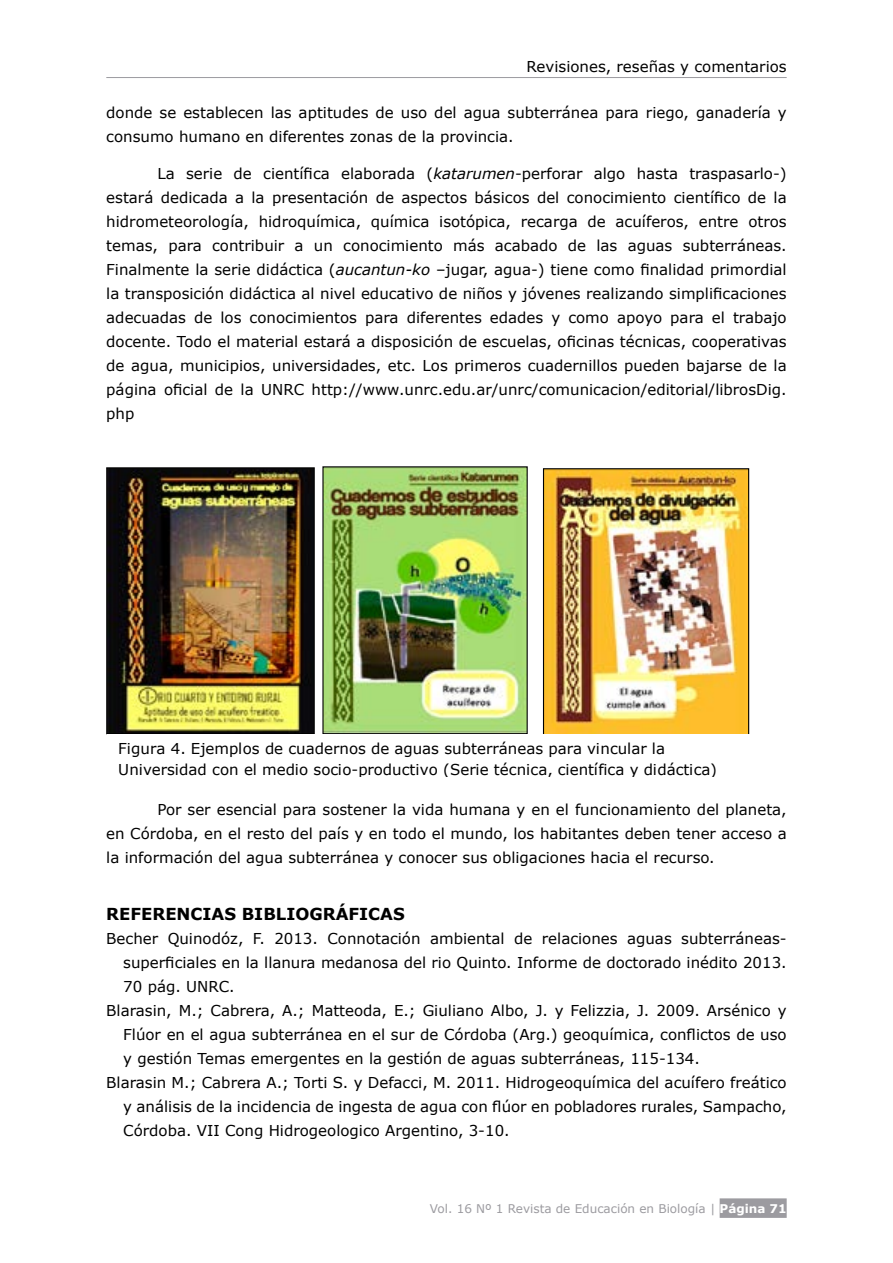
<style>
.page{position:relative;width:893px;height:1263px;background:#fff}
.page>*{position:absolute;margin:0;border:0;box-sizing:border-box;transform-origin:0 0}
.t1{font:700 16.5px "Verdana";color:#000}
.t2{font:15px/24px "Verdana";color:#000}
.t3{font:12px "Verdana";color:#9c9ba0}
.s1{font-style:italic}
.s2{font-weight:700;color:#fff}
</style>
<div class="page">
<div style="left:720px;top:1198px;width:67px;height:20px;background:#9c9ba0"></div>
<hr style="left:106px;top:77px;width:681px;height:1px;background:#9c9ba0">
<img style="left:324px;top:468px;width:202px;height:264px">
<img style="left:545px;top:470px;width:202px;height:263px">
<div style="left:543px;top:468px;width:206px;height:267px;border:1px solid #000"></div>
<img style="left:108px;top:469px;width:205px;height:263px">
<div style="left:106px;top:467px;width:209px;height:267px;border:1px solid #000"></div>
<div style="left:107px;top:734px;width:648px;height:48px;background:#fff"></div>
<p class="t2" style="left:526px;top:54px;width:262px">Revisiones, reseñas y comentarios</p>
<p class="t2" style="left:106px;top:100px;width:682px">donde se establecen las aptitudes de uso del agua subterránea para riego, ganadería y consumo humano en diferentes zonas de la provincia.</p>
<p class="t2" style="left:106px;top:161px;width:682px;text-align:justify;text-indent:51px">La serie de científica elaborada (<span class="s1">katarumen</span>-perforar algo hasta traspasarlo-) estará dedicada a la presentación de aspectos básicos del conocimiento científico de la hidrometeorología, hidroquímica, química isotópica, recarga de acuíferos, entre otros temas, para contribuir a un conocimiento más acabado de las aguas subterráneas.<br>Finalmente la serie didáctica (<span class="s1">aucantun-ko</span> –jugar, agua-) tiene como finalidad primordial la transposición didáctica al nivel educativo de niños y jóvenes realizando simplificaciones adecuadas de los conocimientos para diferentes edades y como apoyo para el trabajo docente. Todo el material estará a disposición de escuelas, oficinas técnicas, cooperativas de agua, municipios, universidades, etc. Los primeros cuadernillos pueden bajarse de la página oficial de la UNRC http://www.unrc.edu.ar/unrc/comunicacion/editorial/librosDig. php</p>
<p class="t2" style="left:118px;top:738px;width:600px;line-height:21px">Figura 4. Ejemplos de cuadernos de aguas subterráneas para vincular la<br>Universidad con el medio socio-productivo (Serie técnica, científica y didáctica)</p>
<p class="t2" style="left:106px;top:798px;width:682px;text-align:justify;text-indent:51px">Por ser esencial para sostener la vida humana y en el funcionamiento del planeta, en Córdoba, en el resto del país y en todo el mundo, los habitantes deben tener acceso a la información del agua subterránea y conocer sus obligaciones hacia el recurso.</p>
<p class="t1" style="left:106px;top:902px;width:300px">REFERENCIAS BIBLIOGRÁFICAS</p>
<p class="t2" style="left:106px;top:926px;width:682px">Becher Quinodóz, F. 2013. Connotación ambiental de relaciones aguas subterráneas-</p>
<p class="t2" style="left:123px;top:950px;width:665px">superficiales en la llanura medanosa del rio Quinto. Informe de doctorado inédito 2013.</p>
<p class="t2" style="left:123px;top:974px;width:113px">70 pág. UNRC.</p>
<p class="t2" style="left:106px;top:998px;width:682px">Blarasin, M.; Cabrera, A.; Matteoda, E.; Giuliano Albo, J. y Felizzia, J. 2009. Arsénico y</p>
<p class="t2" style="left:123px;top:1022px;width:665px">Flúor en el agua subterránea en el sur de Córdoba (Arg.) geoquímica, conflictos de uso</p>
<p class="t2" style="left:123px;top:1046px;width:578px">y gestión Temas emergentes en la gestión de aguas subterráneas, 115-134.</p>
<p class="t2" style="left:106px;top:1070px;width:682px">Blarasin M.; Cabrera A.; Torti S. y Defacci, M. 2011. Hidrogeoquímica del acuífero freático</p>
<p class="t2" style="left:123px;top:1094px;width:665px">y análisis de la incidencia de ingesta de agua con flúor en pobladores rurales, Sampacho,</p>
<p class="t2" style="left:123px;top:1118px;width:388px">Córdoba. VII Cong Hidrogeologico Argentino, 3-10.</p>
<p class="t3" style="left:430px;top:1200px;width:358px">Vol. 16 Nº 1 Revista de Educación en Biología | <span class="s2">Página 71</span></p>
</div>
